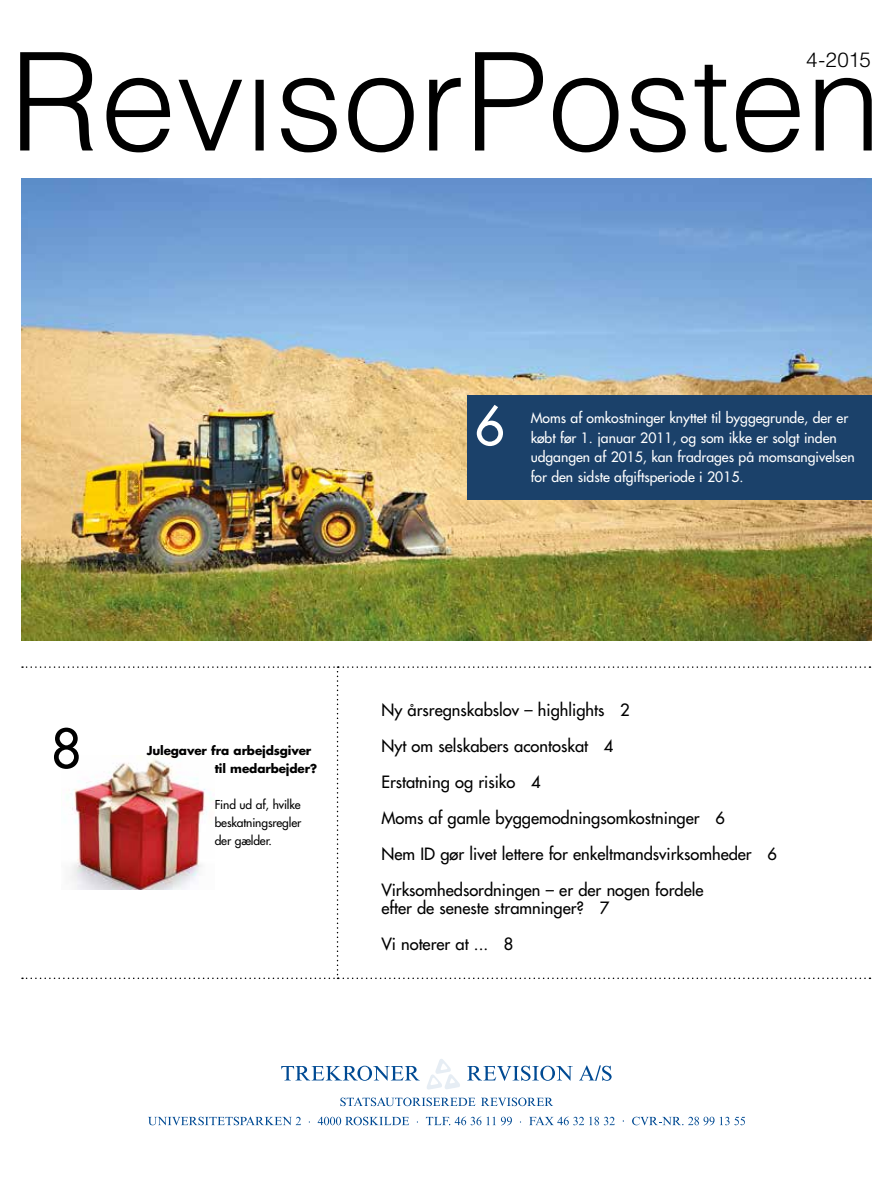
<style>
.page{position:relative;width:893px;height:1191px;background:#fff}
.page>*{position:absolute;margin:0;border:0;box-sizing:border-box;transform-origin:0 0}
.t1{font:52.5px "Futura";color:#fff}
.t2{font:52.5px "Futura";color:#000}
.t3{font:300 20.55px "Helvetica";color:#000}
.t4{font:16.5px/36px "Futura";color:#000}
.t5{font:13.95px/19.5px "Futura";color:#fff}
.t6{font:12px/17.9px "Futura";letter-spacing:-.01em;color:#000;text-align:justify}
.t7{font:700 12px/17.9px "Futura";letter-spacing:-.01em;color:#000}
</style>
<div class="page">
<img style="left:21px;top:178px;width:851px;height:463px">
<svg style="left:20px;top:52px;width:441px;height:100px"></svg>
<svg style="left:475px;top:52px;width:397px;height:100px"></svg>
<div style="left:467px;top:395px;width:405px;height:105px;background:#1b416a"></div>
<svg style="left:22px;top:666px;width:848px;height:313px"></svg>
<svg style="left:281px;top:1065px;width:138px;height:15px"></svg>
<svg style="left:467px;top:1065px;width:106px;height:15px"></svg>
<svg style="left:579px;top:1065px;width:33px;height:15px"></svg>
<svg style="left:340px;top:1097px;width:135px;height:9px"></svg>
<svg style="left:481px;top:1097px;width:72px;height:9px"></svg>
<svg style="left:148px;top:1116px;width:153px;height:9px"></svg>
<svg style="left:318px;top:1116px;width:91px;height:9px"></svg>
<svg style="left:426px;top:1116px;width:55px;height:9px"></svg>
<svg style="left:487px;top:1116px;width:25px;height:9px"></svg>
<svg style="left:529px;top:1116px;width:86px;height:9px"></svg>
<svg style="left:632px;top:1116px;width:82px;height:9px"></svg>
<svg style="left:720px;top:1116px;width:25px;height:9px"></svg>
<svg style="left:427px;top:1059px;width:33px;height:30px"></svg>
<p class="t3" style="left:806px;top:47px;width:66px">4-2015</p>
<h1 class="t1" style="left:475px;top:393px;width:32px">6</h1>
<p class="t5" style="left:531px;top:408px;width:326px">Moms af omkostninger knyttet til byggegrunde, der er købt før 1. januar 2011, og som ikke er solgt inden udgangen af 2015, kan fradrages på momsangivelsen for den sidste afgiftsperiode i 2015.</p>
<h1 class="t2" style="left:51px;top:716px;width:32px">8</h1>
<p class="t7" style="left:215px;top:742px;width:104px;text-indent:-68px">Julegaver fra arbejdsgiver til medarbejder?</p>
<p class="t6" style="left:215px;top:795px;width:88px">Find ud af, hvilke beskatningsregler der gælder.</p>
<p class="t4" style="left:381px;top:692px;width:397px">Ny årsregnskabslov – highlights 2<br>Nyt om selskabers acontoskat 4<br>Erstatning og risiko 4<br>Moms af gamle byggemodningsomkostninger 6<br>Nem ID gør livet lettere for enkeltmandsvirksomheder 6<br>Virksomhedsordningen – er der nogen fordele</p>
<p class="t4" style="left:381px;top:890px;width:229px">efter de seneste stramninger? 7<br>Vi noterer at ... 8</p>
</div>
